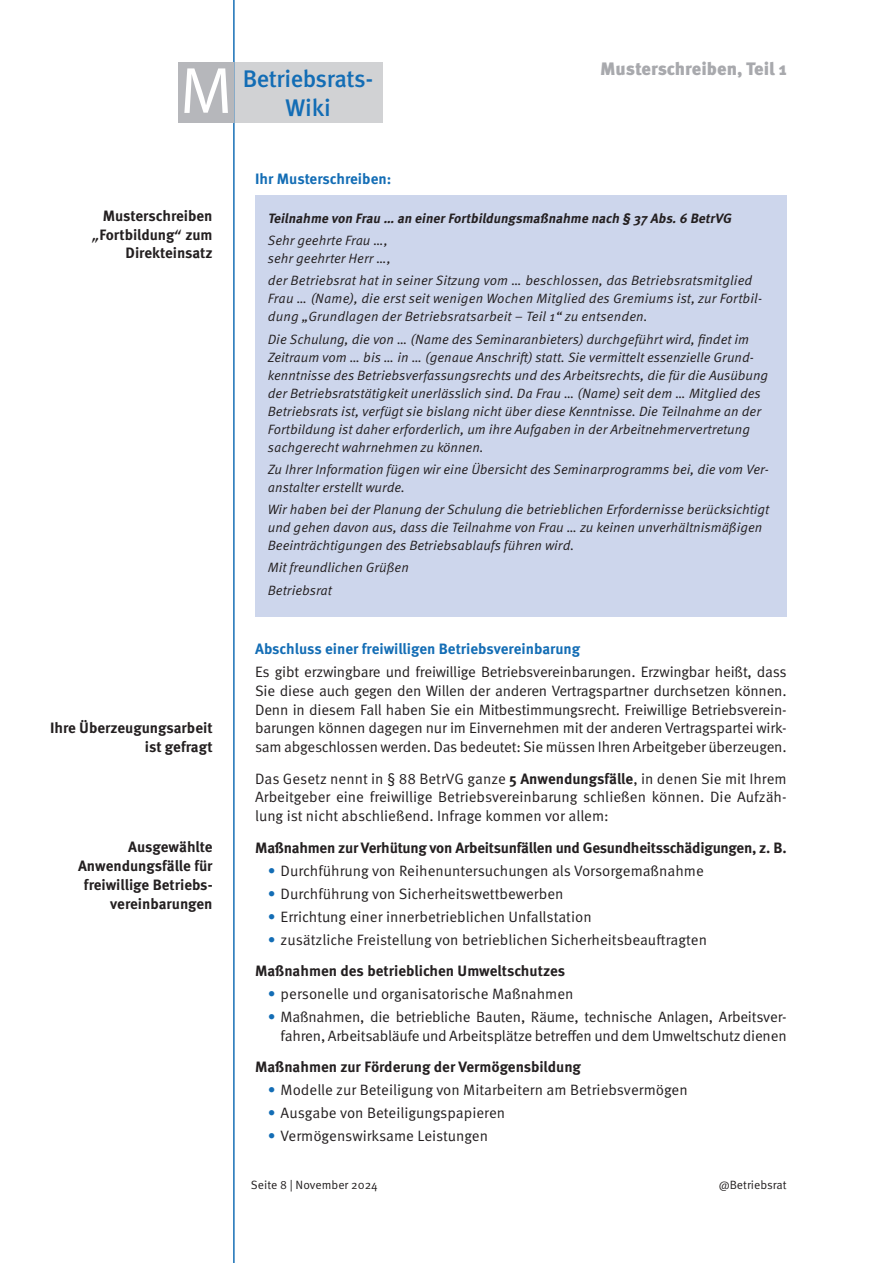
<style>
.page{position:relative;width:893px;height:1263px;background:#fff}
.page>*{position:absolute;margin:0;border:0;box-sizing:border-box;transform-origin:0 0}
.t1{font:66px "Myriad Pro";color:#fff;scale:.96 1}
.t2{font:500 24px "Meta OT";letter-spacing:-.02em;color:#136db5}
.t3{font:900 18px "Meta OT";letter-spacing:-.005em;color:#a8a9ad}
.fließ{font:15px/18.8px "Meta OT";letter-spacing:-.015em;color:#231f20}
.fließ-2{font:700 15px/18.8px "Meta OT";letter-spacing:-.005em;color:#231f20;text-align:right}
.zü{font:700 15px "Meta OT";color:#136db5}
.Kasten_fließ{font:13.5px/18px "Meta Pro Norm Ita";color:#231f20}
.Kasten_fließ-2{font:italic 700 13.5px "Meta OT";color:#231f20}
.t4{font:12px "Meta OT";color:#231f20}
.s1{font-family:"Optima"}
.s2{font-weight:700}
.s3{color:#136db5}
</style>
<div class="page">
<div style="left:234px;top:62px;width:148px;height:61px;background:#d1d2d4"></div>
<hr style="left:234px;top:0;width:1px;height:1263px;background:#136db5">
<div style="left:179px;top:62px;width:55px;height:61px;background:#b6b7bb"></div>
<div style="left:255px;top:196px;width:532px;height:47px;background:#cdd6ec"></div>
<div style="left:255px;top:218px;width:532px;height:65px;background:#cdd6ec"></div>
<div style="left:255px;top:258px;width:532px;height:84px;background:#cdd6ec"></div>
<div style="left:255px;top:316px;width:532px;height:156px;background:#cdd6ec"></div>
<div style="left:255px;top:447px;width:532px;height:65px;background:#cdd6ec"></div>
<div style="left:255px;top:487px;width:532px;height:83px;background:#cdd6ec"></div>
<div style="left:255px;top:567px;width:532px;height:49px;background:#cdd6ec"></div>
<p class="t1" style="left:181px;top:50px;width:55px">M</p>
<h2 class="t2" style="left:243px;top:64px;width:132px">Betriebsrats-</h2>
<h2 class="t2" style="left:285px;top:92px;width:47px">Wiki</h2>
<p class="t3" style="left:600px;top:58px;width:188px">Musterschreiben, Teil 1</p>
<p class="fließ-2" style="left:92px;top:206px;width:122px">Musterschreiben <span class="s1">„</span>Fortbildung<span class="s1">“</span> zum<br>Direkteinsatz</p>
<p class="fließ-2" style="left:50px;top:719px;width:164px">Ihre Überzeugungsarbeit ist gefragt</p>
<p class="fließ-2" style="left:78px;top:838px;width:136px">Ausgewählte<br>Anwendungsfälle für freiwillige Betriebs&shy;vereinbarungen</p>
<p class="zü" style="left:255px;top:169px;width:138px">Ihr Musterschreiben:</p>
<p class="Kasten_fließ-2" style="left:268px;top:210px;width:468px">Teilnahme von Frau … an einerFortbildungsmaßnahme nach § 37 Abs.6 BetrVG</p>
<p class="Kasten_fließ" style="left:268px;top:230px;width:125px">Sehr geehrte Frau …, sehr geehrter Herr …,</p>
<p class="Kasten_fließ" style="left:268px;top:271px;width:496px">der Betriebsrat hat in seiner Sitzung vom … beschlossen, das Betriebsratsmitglied<br>Frau … (Name), die erst seit wenigen Wochen Mitglied des Gremiums ist, zur Fortbil&shy;dung „Grundlagen der Betriebsratsarbeit – Teil 1“ zu entsenden.</p>
<p class="Kasten_fließ" style="left:268px;top:329px;width:502px">Die Schulung, die von … (Name des Seminaranbieters) durchgeführt wird, findet im Zeitraum vom … bis … in … (genaue Anschrift) statt. Sie vermittelt essenzielle Grund&shy;kenntnisse des Betriebsverfassungsrechts und des Arbeitsrechts, die für die Ausübung der Betriebsratstätigkeit unerlässlich sind. Da Frau … (Name) seit dem … Mitglied des Betriebsrats ist, verfügt sie bislang nicht über diese Kenntnisse. Die Teilnahme an der Fortbildung ist daher erforderlich, um ihre Aufgaben in der Arbeitnehmervertretung sachgerecht wahrnehmen zu können.</p>
<p class="Kasten_fließ" style="left:268px;top:459px;width:503px">Zu Ihrer Information fügen wir eine Übersicht des Seminarprogramms bei, die vom Ver&shy;anstalter erstellt wurde.</p>
<p class="Kasten_fließ" style="left:268px;top:499px;width:503px">Wir haben bei der Planung der Schulung die betrieblichen Erfordernisse berücksichtigt und gehen davon aus, dass die Teilnahme von Frau … zu keinen unverhältnismäßigen<br>Beeinträchtigungen des Betriebsablaufs führen wird.</p>
<p class="Kasten_fließ" style="left:268px;top:558px;width:143px">Mit freundlichen Grüßen</p>
<p class="Kasten_fließ" style="left:268px;top:581px;width:66px">Betriebsrat</p>
<p class="zü" style="left:255px;top:639px;width:327px">Abschluss einer freiwilligen Betriebsvereinbarung</p>
<p class="fließ" style="left:255px;top:663px;width:533px">Es gibt erzwingbare und freiwillige Betriebsvereinbarungen. Erzwingbar heißt, dass Sie diese auch gegen den Willen der anderen Vertragspartner durchsetzen können.<br>Denn in diesem Fall haben Sie ein Mitbestimmungsrecht. Freiwillige Betriebsverein&shy;barungen können dagegen nur im Einvernehmen mit der anderen Vertragspartei wirk&shy;sam abgeschlossen werden. Das bedeutet: Sie müssen Ihren Arbeitgeber überzeugen.</p>
<p class="fließ" style="left:255px;top:769px;width:533px;text-align:justify">Das Gesetz nennt in § 88 BetrVG ganze <span class="s2">5 Anwendungsfälle</span>, in denen Sie mit Ihrem Arbeitgeber eine freiwillige Betriebsvereinbarung schließen können. Die Aufzäh&shy;lung ist nicht abschließend. Infrage kommen vor allem:</p>
<p class="fließ-2" style="left:255px;top:838px;width:533px">Maßnahmen zur Verhütung von Arbeitsunfällen und Gesundheitsschädigungen, z. B.</p>
<p class="fließ" style="left:268px;top:861px;width:437px"><span class="s3">•</span> Durchführung von Reihenuntersuchungen als Vorsorgemaßnahme</p>
<p class="fließ" style="left:268px;top:884px;width:297px"><span class="s3">•</span> Durchführung von Sicherheitswettbewerben</p>
<p class="fließ" style="left:268px;top:907px;width:325px"><span class="s3">•</span> Errichtung einer innerbetrieblichen Unfallstation</p>
<p class="fließ" style="left:268px;top:930px;width:441px"><span class="s3">•</span> zusätzliche Freistellung von betrieblichen Sicherheitsbeauftragten</p>
<p class="fließ-2" style="left:255px;top:962px;width:311px">Maßnahmen des betrieblichen Umweltschutzes</p>
<p class="fließ" style="left:268px;top:985px;width:307px"><span class="s3">•</span> personelle und organisatorische Maßnahmen</p>
<p class="fließ" style="left:268px;top:1008px;width:520px;text-align:right"><span class="s3">•</span> Maßnahmen, die betriebliche Bauten, Räume, technische Anlagen, Arbeitsver&shy;fahren, Arbeitsabläufe und Arbeitsplätze betreffen und dem Umweltschutz dienen</p>
<p class="fließ-2" style="left:255px;top:1058px;width:327px">Maßnahmen zur Förderung der Vermögensbildung</p>
<p class="fließ" style="left:268px;top:1081px;width:421px"><span class="s3">•</span> Modelle zur Beteiligung von Mitarbeitern am Betriebsvermögen</p>
<p class="fließ" style="left:268px;top:1104px;width:239px"><span class="s3">•</span> Ausgabe von Beteiligungspapieren</p>
<p class="fließ" style="left:268px;top:1127px;width:222px"><span class="s3">•</span> Vermögenswirksame Leistungen</p>
<p class="t4" style="left:251px;top:1178px;width:128px">Seite 8 | November 2024</p>
<p class="t4" style="left:719px;top:1178px;width:70px">@Betriebsrat</p>
</div>
